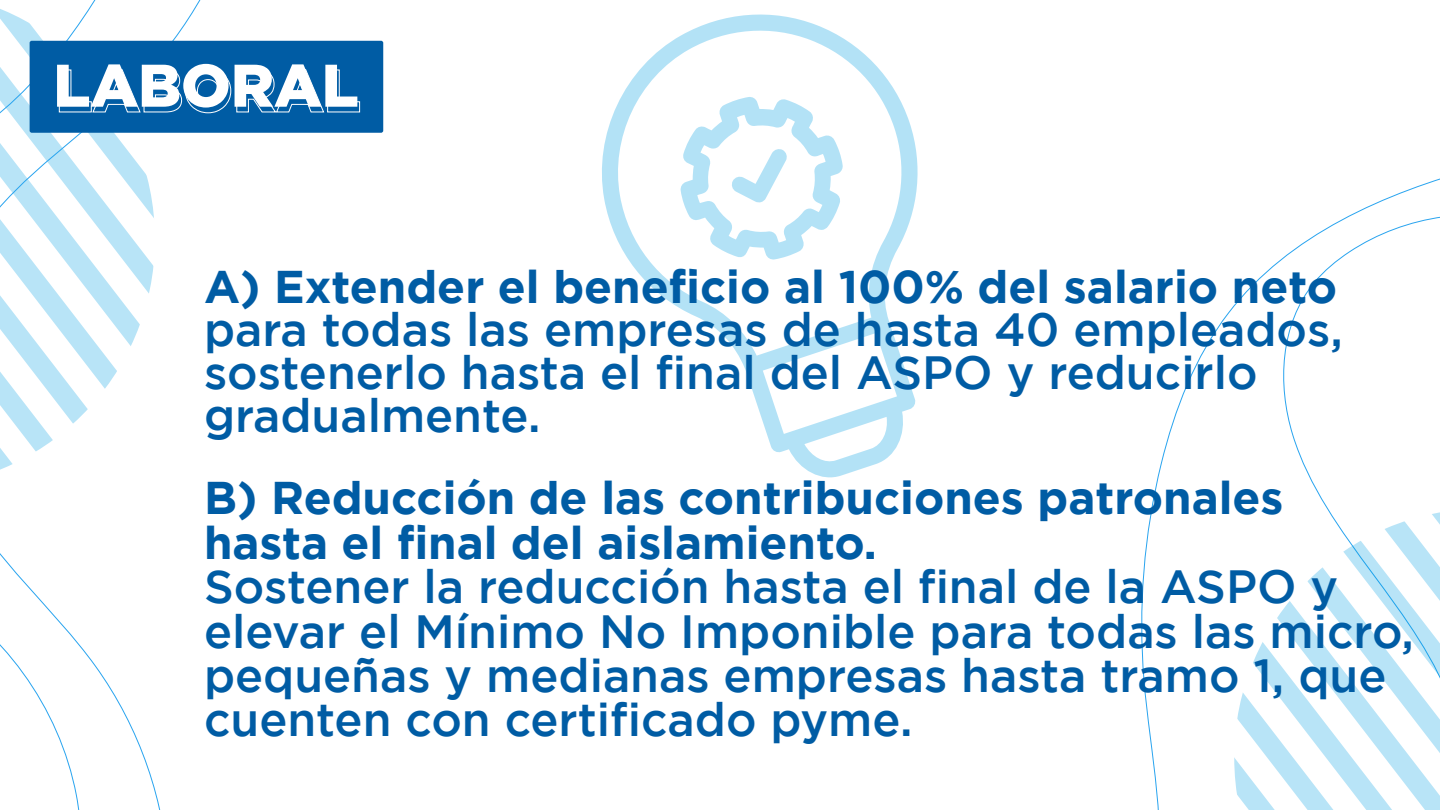
<style>
.page{position:relative;width:1440px;height:810px;background:#fff}
.page>*{position:absolute;margin:0;border:0;box-sizing:border-box;transform-origin:0 0}
.t1{font:900 60px "Gotham";color:#fff}
.t2{font:500 46.5px/44.2px "Gotham";color:#005ca4}
.t3{font:700 45.75px/45px "Gotham";color:#005ca4}
</style>
<div class="page">
<svg style="left:1277px;top:205px;width:163px;height:304px"></svg>
<svg style="left:0;top:583px;width:87px;height:227px"></svg>
<svg style="left:1234px;top:509px;width:206px;height:301px"></svg>
<div style="left:30px;top:41px;width:353px;height:92px;background:#005ca4;border-radius:2px"></div>
<svg style="left:0;top:0;width:360px;height:470px"></svg>
<svg style="left:602px;top:15px;width:316px;height:462px"></svg>
<svg style="left:680px;top:96px;width:163px;height:164px"></svg>
<p class="t1" style="left:53px;top:44px;width:307px">LABORAL</p>
<p class="t3" style="left:204px;top:264px;width:1135px">A) Extender el beneficio al 100% del salario neto</p>
<p class="t2" style="left:204px;top:307px;width:1140px;line-height:42.8px">para todas las empresas de hasta 40 empleados, sostenerlo hasta el final del ASPO y reducirlo gradualmente.</p>
<p class="t3" style="left:204px;top:475px;width:1081px">B) Reducción de las contribuciones patronales hasta el final del aislamiento.</p>
<p class="t2" style="left:204px;top:564px;width:1212px">Sostener la reducción hasta el final de la ASPO y elevar el Mínimo No Imponible para todas las micro, pequeñas y medianas empresas hasta tramo 1, que cuenten con certificado pyme.</p>
</div>
